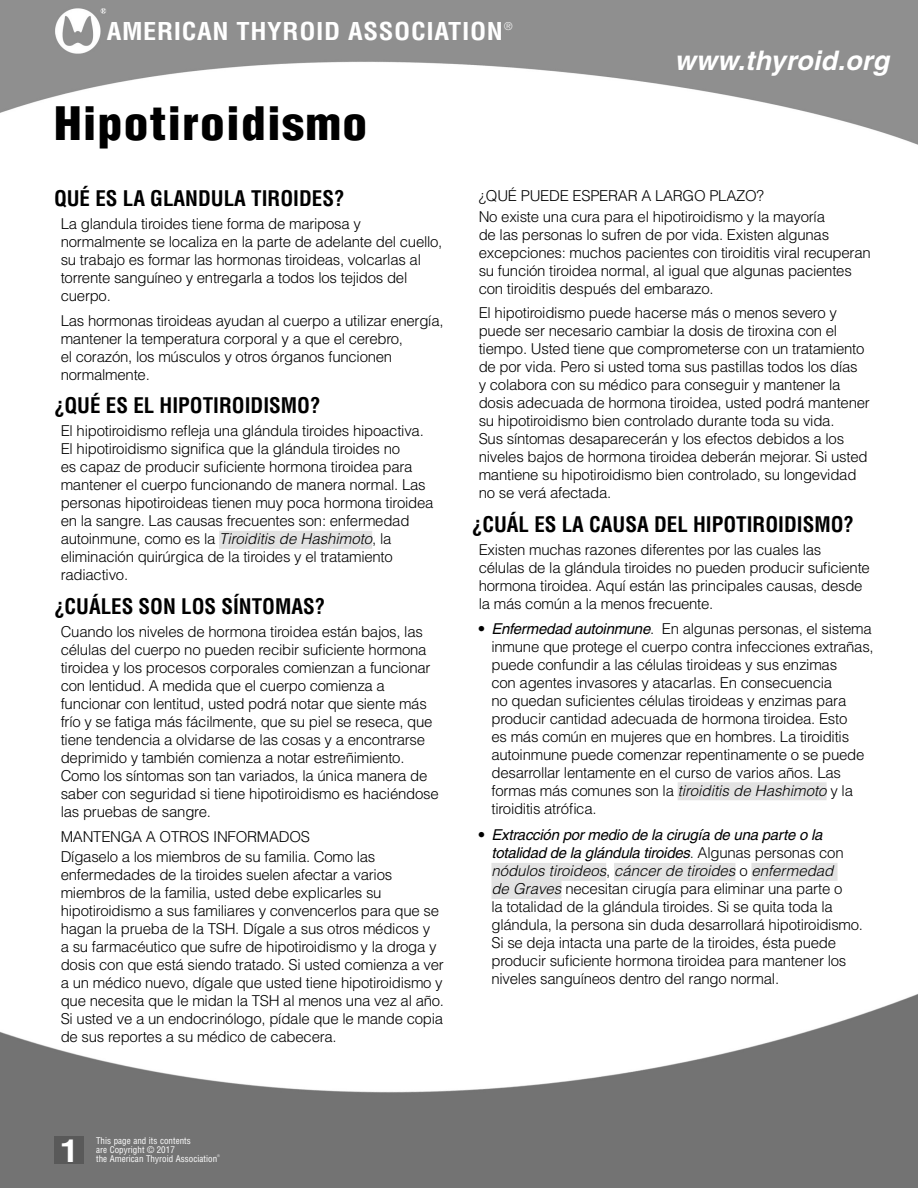
<style>
.page{position:relative;width:918px;height:1188px;background:#fff}
.page>*{position:absolute;margin:0;border:0;box-sizing:border-box;transform-origin:0 0}
.t1{font:900 condensed 45px "Helvetica";letter-spacing:.025em;color:#000;scale:1.1 1}
.t2{font:700 condensed 30px "Helvetica";color:#fff;scale:1.18 1}
.t3{font:italic 700 27px "Helvetica";letter-spacing:.01em;color:#fff}
.t4{font:700 condensed 24px "Helvetica";letter-spacing:.025em;color:#fff;scale:1.1 1}
.t5{font:700 condensed 21px "Helvetica";color:#000}
.t6{font:300 15px/18px "Helvetica";letter-spacing:-.015em;color:#000}
.t7{font:300 condensed 10.5px "Helvetica";color:#fff}
.t8{font:condensed 9px/9px "Helvetica";letter-spacing:.005em;color:#fff}
.t9{font:300 condensed 3.45px "Helvetica";color:#fff}
.s1{font-style:italic}
.s2{font-weight:400;font-style:italic}
</style>
<div class="page">
<img style="left:0;top:0;width:918px;height:1188px">
<div style="left:55px;top:1136px;width:29px;height:28px;background:#595959"></div>
<div style="left:219px;top:531px;width:153px;height:18px;background:#e3e3e3"></div>
<div style="left:678px;top:782px;width:149px;height:18px;background:#e3e3e3"></div>
<div style="left:491px;top:863px;width:115px;height:18px;background:#e3e3e3"></div>
<div style="left:614px;top:863px;width:121px;height:18px;background:#e3e3e3"></div>
<div style="left:751px;top:863px;width:87px;height:18px;background:#e3e3e3"></div>
<div style="left:491px;top:881px;width:70px;height:18px;background:#e3e3e3"></div>
<h3 class="t4" style="left:107px;top:16px;width:362px">AMERICAN THYROID ASSOCIATION</h3>
<p class="t7" style="left:504px;top:19px;width:10px">®</p>
<h1 class="t1" style="left:54px;top:95px;width:286px">Hipotiroidismo</h1>
<h3 class="t3" style="left:675px;top:44px;width:216px">www.thyroid.org</h3>
<h3 class="t5" style="left:54px;top:185px;width:292px">QUÉ ES LA GLANDULA TIROIDES?</h3>
<p class="t6" style="left:61px;top:214px;width:383px">La glandula tiroides tiene forma de mariposa y normalmente se localiza en la parte de adelante del cuello, su trabajo es formar las hormonas tiroideas, volcarlas al torrente sanguíneo y entregarla a todos los tejidos del cuerpo.</p>
<p class="t6" style="left:61px;top:311px;width:384px">Las hormonas tiroideas ayudan al cuerpo a utilizar energía, mantener la temperatura corporal y a que el cerebro,<br>el corazón, los músculos y otros órganos funcionen normalmente.</p>
<h3 class="t5" style="left:54px;top:392px;width:268px">¿QUÉ ES EL HIPOTIROIDISMO?</h3>
<p class="t6" style="left:61px;top:422px;width:374px">El hipotiroidismo refleja una glándula tiroides hipoactiva.<br>El hipotiroidismo significa que la glándula tiroides no<br>es capaz de producir suficiente hormona tiroidea para mantener el cuerpo funcionando de manera normal. Las personas hipotiroideas tienen muy poca hormona tiroidea en la sangre. Las causas frecuentes son: enfermedad autoinmune, como es la <span class="s1">Tiroiditis de Hashimoto</span>, la eliminación quirúrgica de la tiroides y el tratamiento radiactivo.</p>
<h3 class="t5" style="left:54px;top:593px;width:273px">¿CUÁLES SON LOS SÍNTOMAS?</h3>
<p class="t6" style="left:61px;top:623px;width:380px">Cuando los niveles de hormona tiroidea están bajos, las células del cuerpo no pueden recibir suficiente hormona tiroidea y los procesos corporales comienzan a funcionar con lentidud. A medida que el cuerpo comienza a funcionar con lentitud, usted podrá notar que siente más frío y se fatiga más fácilmente, que su piel se reseca, que tiene tendencia a olvidarse de las cosas y a encontrarse deprimido y también comienza a notar estreñimiento.<br>Como los síntomas son tan variados, la única manera de saber con seguridad si tiene hipotiroidismo es haciéndose las pruebas de sangre.</p>
<p class="t6" style="left:61px;top:826px;width:316px;line-height:20.7px">MANTENGA A OTROS INFORMADOS<br>Dígaselo a los miembros de su familia. Como las</p>
<p class="t6" style="left:61px;top:866px;width:385px">enfermedades de la tiroides suelen afectar a varios miembros de la familia, usted debe explicarles su hipotiroidismo a sus familiares y convencerlos para que se hagan la prueba de la TSH. Dígale a sus otros médicos y<br>a su farmacéutico que sufre de hipotiroidismo y la droga y dosis con que está siendo tratado. Si usted comienza a ver a un médico nuevo, dígale que usted tiene hipotiroidismo y que necesita que le midan la TSH al menos una vez al año.<br>Si usted ve a un endocrinólogo, pídale que le mande copia de sus reportes a su médico de cabecera.</p>
<p class="t6" style="left:479px;top:185px;width:348px;line-height:20.7px">¿QUÉ PUEDE ESPERAR A LARGO PLAZO?<br>No existe una cura para el hipotiroidismo y la mayoría</p>
<p class="t6" style="left:479px;top:225px;width:394px">de las personas lo sufren de por vida. Existen algunas excepciones: muchos pacientes con tiroiditis viral recuperan su función tiroidea normal, al igual que algunas pacientes con tiroiditis después del embarazo.</p>
<p class="t6" style="left:479px;top:304px;width:393px">El hipotiroidismo puede hacerse más o menos severo y puede ser necesario cambiar la dosis de tiroxina con el tiempo. Usted tiene que comprometerse con un tratamiento de por vida. Pero si usted toma sus pastillas todos los días<br>y colabora con su médico para conseguir y mantener la dosis adecuada de hormona tiroidea, usted podrá mantener su hipotiroidismo bien controlado durante toda su vida.<br>Sus síntomas desaparecerán y los efectos debidos a los niveles bajos de hormona tiroidea deberán mejorar. Si usted mantiene su hipotiroidismo bien controlado, su longevidad no se verá afectada.</p>
<h3 class="t5" style="left:472px;top:511px;width:384px">¿CUÁL ES LA CAUSA DEL HIPOTIROIDISMO?</h3>
<p class="t6" style="left:479px;top:541px;width:393px">Existen muchas razones diferentes por las cuales las células de la glándula tiroides no pueden producir suficiente hormona tiroidea. Aquí están las principales causas, desde la más común a la menos frecuente.</p>
<p class="t6" style="left:491px;top:619px;width:384px;text-indent:-14px">• <span class="s2">Enfermedad autoinmune</span>. En algunas personas, el sistema inmune que protege el cuerpo contra infecciones extrañas, puede confundir a las células tiroideas y sus enzimas<br>con agentes invasores y atacarlas. En consecuencia<br>no quedan suficientes células tiroideas y enzimas para producir cantidad adecuada de hormona tiroidea. Esto<br>es más común en mujeres que en hombres. La tiroiditis autoinmune puede comenzar repentinamente o se puede desarrollar lentamente en el curso de varios años. Las formas más comunes son la <span class="s1">tiroiditis de Hashimoto</span> y la tiroiditis atrófica.</p>
<p class="t6" style="left:491px;top:826px;width:373px;text-indent:-14px">• <span class="s2">Extracción por medio de la cirugía de una parte o la totalidad de la glándula tiroides</span>. Algunas personas con <span class="s1">nódulos tiroideos</span>, <span class="s1">cáncer de tiroides</span> o <span class="s1">enfermedad<br>de Graves</span> necesitan cirugía para eliminar una parte o<br>la totalidad de la glándula tiroides. Si se quita toda la glándula, la persona sin duda desarrollará hipotiroidismo.<br>Si se deja intacta una parte de la tiroides, ésta puede producir suficiente hormona tiroidea para mantener los niveles sanguíneos dentro del rango normal.</p>
<h2 class="t2" style="left:60px;top:1132px;width:16px">1</h2>
<p class="t8" style="left:96px;top:1136px;width:123px">This page and its contents<br>are Copyright © 2017<br>the American Thyroid Association</p>
<p class="t9" style="left:217px;top:1154px;width:4px">®</p>
</div>
